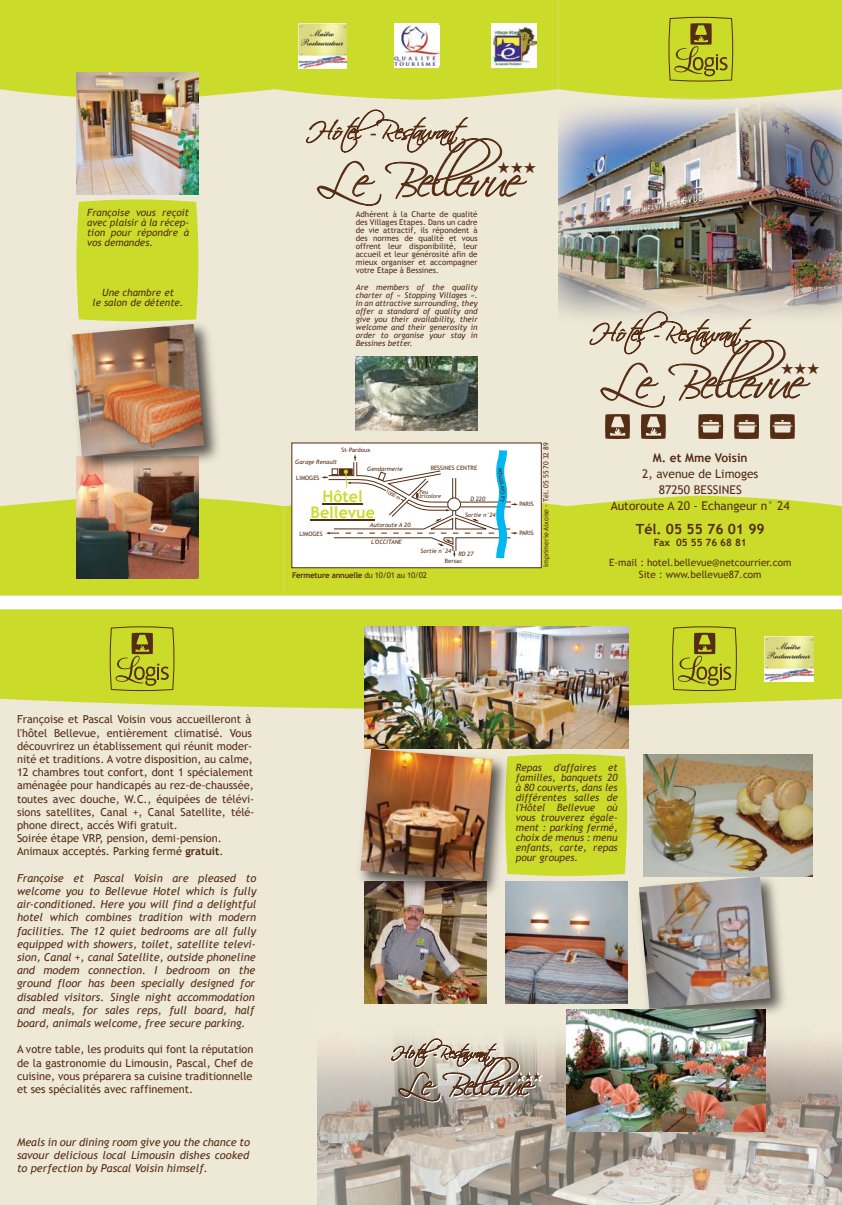
<style>
.page{position:relative;width:842px;height:1205px;background:#fff}
.page>*{position:absolute;margin:0;border:0;box-sizing:border-box;transform-origin:0 0}
.t1{font:700 16px/16px "Trebuchet MS";color:#cadb2a;text-align:center}
.t2{font:16px "Zapf Dingbats ITC";color:#552d14}
.t3{font:700 14px "Trebuchet MS";color:#552d14}
.t4{font:12px/16px "Trebuchet MS";color:#552d14;text-align:center}
.t5{font:700 12px "Trebuchet MS";color:#552d14}
.t6{font:11px/13.2px "Trebuchet MS";color:#552d14}
.t7{font:italic 11px/13.2px "Trebuchet MS";color:#552d14}
.t8{font:10.4px "Zapf Dingbats ITC";color:#fff}
.t9{font:italic 10px/10px "Trebuchet MS";color:#552d14;text-align:justify}
.t10{font:10px/12px "Trebuchet MS";color:#552d14;text-align:center}
.t11{font:700 10px "Trebuchet MS";color:#552d14}
.t12{font:8px/8px "Trebuchet MS";color:#552d14;text-align:justify}
.t13{font:italic 8px/8px "Trebuchet MS";color:#552d14;text-align:justify}
.t14{font:700 8px "Trebuchet MS";letter-spacing:-.03em;color:#552d14}
.t15{font:7px "Trebuchet MS";color:#552d14}
.t16{font:italic 6px "Trebuchet MS";color:#552d14}
.t17{font:6px "Trebuchet MS";color:#552d14}
.t18{font:italic 5.5px/4.4px "Trebuchet MS";color:#552d14}
.t19{font:5px "Trebuchet MS";color:#552d14}
.s1{font-weight:400}
.s2{font-weight:700}
</style>
<div class="page">
<div style="left:283px;top:609px;width:284px;height:596px;background:#eee8d7"></div>
<div style="left:567px;top:609px;width:275px;height:596px;background:#eee8d7"></div>
<div style="left:0;top:609px;width:283px;height:596px;background:#eee8d7"></div>
<img style="left:317px;top:1009px;width:525px;height:196px">
<svg style="left:0;top:609px;width:842px;height:101px;background:#ccdb38"></svg>
<svg style="left:109px;top:626px;width:66px;height:65px;background:#b0b425"></svg>
<svg style="left:672px;top:626px;width:65px;height:65px;background:#afb324"></svg>
<div style="left:515px;top:754px;width:112px;height:122px;background:#cadb2a"></div>
<img style="left:364px;top:903px;width:122px;height:100px">
<svg style="left:0;top:0;width:842px;height:100px;background:#cad933"></svg>
<img style="left:491px;top:23px;width:45px;height:45px">
<div style="left:394px;top:23px;width:45px;height:45px;background:#fff"></div>
<img style="left:394px;top:25px;width:45px;height:41px">
<img style="left:298px;top:23px;width:48px;height:45px">
<img style="left:765px;top:637px;width:48px;height:44px">
<img style="left:77px;top:73px;width:121px;height:37px">
<img style="left:631px;top:868px;width:162px;height:163px">
<img style="left:506px;top:882px;width:121px;height:121px">
<img style="left:639px;top:876px;width:132px;height:133px">
<svg style="left:391px;top:1039px;width:154px;height:91px;background:#aca194"></svg>
<img style="left:363px;top:741px;width:152px;height:162px">
<img style="left:360px;top:749px;width:133px;height:132px">
<img style="left:365px;top:626px;width:263px;height:122px">
<img style="left:567px;top:1010px;width:198px;height:121px">
<img style="left:644px;top:754px;width:169px;height:122px">
<img style="left:0;top:110px;width:842px;height:485px">
<p class="t9" style="left:87px;top:208px;width:103px">Françoise vous reçoit avec plaisir à la récep&shy;tion pour répondre à vos demandes.</p>
<p class="t9" style="left:93px;top:288px;width:93px;text-align:center">Une chambre et<br>le salon de détente.</p>
<p class="t12" style="left:356px;top:211px;width:123px">Adhérent à la Charte de qualité des Villages Etapes. Dans un cadre de vie attractif, ils répondent à des normes de qualité et vous offrent leur disponibilité, leur accueil et leur générosité afin de mieux organiser et accompagner votre Etape à Bessines.</p>
<p class="t13" style="left:356px;top:283px;width:123px">Are members of the quality charter of « Stopping Villages ».<br>In an attractive surrounding, they offer a standard of quality and give you their availability, their welcome and their generosity in order to organise your stay in Bessines better.</p>
<h1 class="t2" style="left:497px;top:160px;width:41px">★★★</h1>
<p class="t17" style="left:342px;top:446px;width:30px">St-Pardoux</p>
<p class="t16" style="left:295px;top:458px;width:43px">Garage Renault</p>
<p class="t17" style="left:296px;top:474px;width:25px">LIMOGES</p>
<p class="t16" style="left:367px;top:465px;width:37px">Gendarmerie</p>
<h1 class="t1" style="left:310px;top:488px;width:66px">Hôtel<br>Bellevue</h1>
<p class="t19" style="left:388px;top:488px;width:18px;rotate:30deg">1000 m</p>
<p class="t17" style="left:300px;top:530px;width:25px">LIMOGES</p>
<p class="t16" style="left:370px;top:521px;width:42px">Autoroute A 20</p>
<p class="t16" style="left:371px;top:538px;width:32px">L'OCCITANE</p>
<p class="t17" style="left:431px;top:464px;width:48px">BESSINES CENTRE</p>
<p class="t18" style="left:419px;top:490px;width:23px">Feu tricolore</p>
<p class="t16" style="left:470px;top:495px;width:16px">D 220</p>
<p class="t16" style="left:465px;top:512px;width:32px">Sortie n°24</p>
<p class="t16" style="left:458px;top:550px;width:17px">RD 27</p>
<p class="t17" style="left:445px;top:558px;width:19px">Bersac</p>
<p class="t16" style="left:421px;top:547px;width:32px">Sortie n°24</p>
<p class="t14" style="left:292px;top:570px;width:136px">Fermeture annuelle <span class="s1">du 10/01 au 10/02</span></p>
<p class="t17" style="left:519px;top:500px;width:16px">PARIS</p>
<p class="t17" style="left:519px;top:529px;width:16px">PARIS</p>
<p class="t15" style="left:542px;top:567px;width:126px;rotate:-90deg">Imprimerie Aixoise - Tél. 05 55 70 32 89</p>
<h1 class="t2" style="left:781px;top:361px;width:41px">★★★</h1>
<p class="t5" style="left:653px;top:450px;width:96px">M. et Mme Voisin</p>
<p class="t4" style="left:611px;top:466px;width:181px">2, avenue de Limoges<br>87250 BESSINES<br>Autoroute A 20 - Echangeur n° 24</p>
<p class="t3" style="left:636px;top:521px;width:130px">Tél. 05 55 76 01 99</p>
<p class="t11" style="left:654px;top:536px;width:94px">Fax 05 55 76 68 81</p>
<p class="t10" style="left:609px;top:557px;width:184px">E-mail : hotel.bellevue@netcourrier.com<br>Site : www.bellevue87.com</p>
<p class="t6" style="left:17px;top:713px;width:239px">Françoise et Pascal Voisin vous accueilleront à l'hôtel Bellevue, entièrement climatisé. Vous découvrirez un établissement qui réunit moder&shy;nité et traditions. A votre disposition, au calme, 12 chambres tout confort, dont 1 spécialement aménagée pour handicapés au rez-de-chaussée, toutes avec douche, W.C., équipées de télévi&shy;sions satellites, Canal +, Canal Satellite, télé&shy;phone direct, accés Wifi gratuit.<br>Soirée étape VRP, pension, demi-pension.<br>Animaux acceptés. Parking fermé <span class="s2">gratuit</span>.</p>
<p class="t7" style="left:17px;top:871px;width:241px">Françoise et Pascal Voisin are pleased to welcome you to Bellevue Hotel which is fully air-conditioned. Here you will find a delightful hotel which combines tradition with modern facilities. The 12 quiet bedrooms are all fully equipped with showers, toilet, satellite televi&shy;sion, Canal +, canal Satellite, outside phoneline and modem connection. I bedroom on the ground floor has been specially designed for disabled visitors. Single night accommodation and meals, for sales reps, full board, half board, animals welcome, free secure parking.</p>
<p class="t6" style="left:17px;top:1043px;width:238px;text-align:justify">A votre table, les produits qui font la réputation de la gastronomie du Limousin, Pascal, Chef de cuisine, vous préparera sa cuisine traditionnelle et ses spécialités avec raffinement.</p>
<p class="t7" style="left:17px;top:1135px;width:234px;text-align:justify">Meals in our dining room give you the chance to savour delicious local Limousin dishes cooked to perfection by Pascal Voisin himself.</p>
<p class="t9" style="left:516px;top:762px;width:103px">Repas d'affaires et familles, banquets 20 à 80 couverts, dans les différentes salles de l'Hôtel Bellevue où vous trouverez égale&shy;ment : parking fermé, choix de menus : menu enfants, carte, repas pour groupes.</p>
<p class="t8" style="left:517px;top:1072px;width:27px">★★★</p>
</div>
